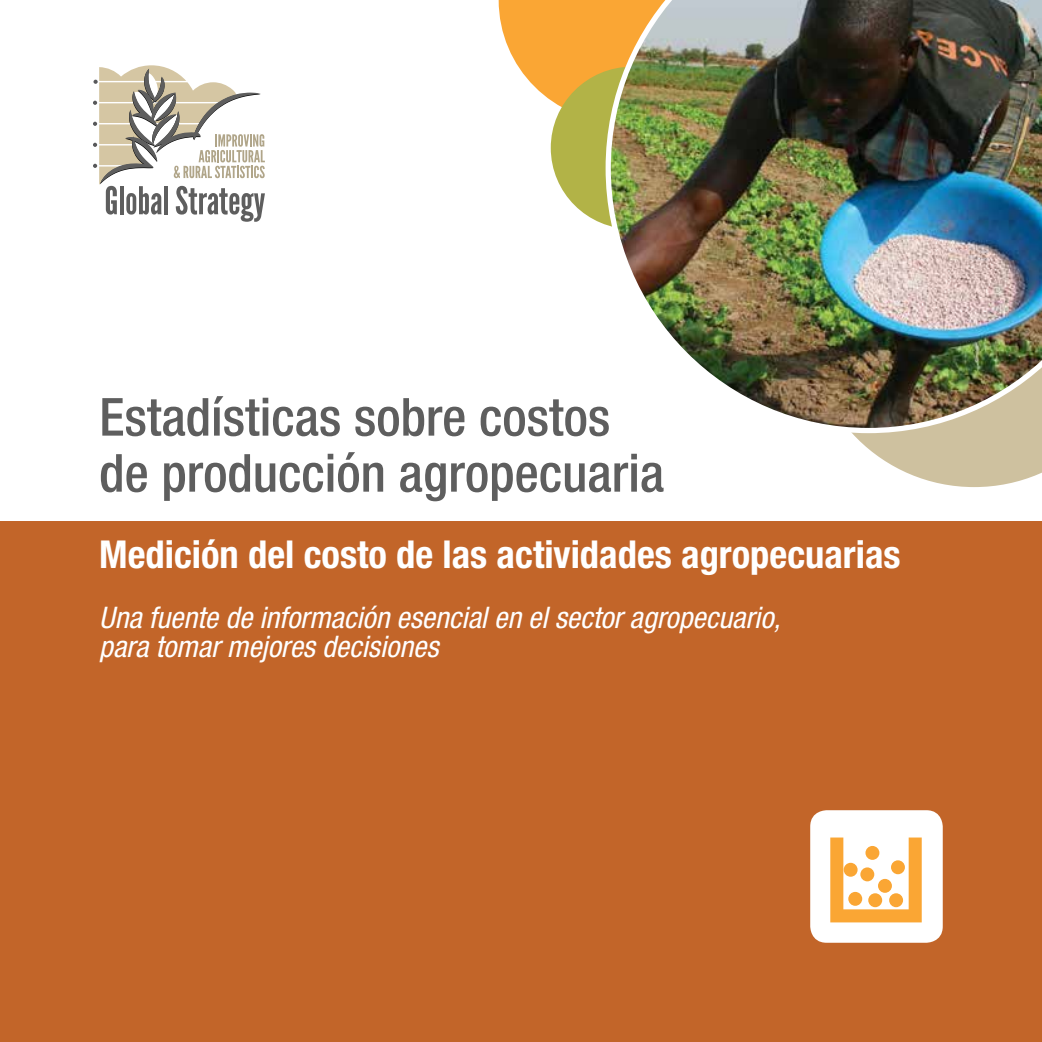
<style>
.page{position:relative;width:1042px;height:1042px;background:#fff}
.page>*{position:absolute;margin:0;border:0;box-sizing:border-box;transform-origin:0 0}
.t1{font:500 condensed 52.5px/56px "Helvetica Neue LT Std";color:#5e5e5e}
.t2{font:700 condensed 38.5px "Helvetica Neue LT Std";color:#fff}
.t3{font:italic condensed 29.75px/29.8px "Helvetica Neue LT Std";color:#fff}
</style>
<div class="page">
<div style="left:0;top:521px;width:1042px;height:521px;background:#c26529"></div>
<svg style="left:93px;top:65px;width:172px;height:157px"></svg>
<svg style="left:852px;top:433px;width:190px;height:54px;fill:#cec19f"></svg>
<svg style="left:499px;top:0;width:106px;height:123px"></svg>
<div style="left:551px;top:67px;width:162px;height:162px;background:#b2b347;border-radius:50%"></div>
<img style="left:605px;top:0;width:437px;height:433px">
<div style="left:810px;top:810px;width:133px;height:133px;background:#fff;border-radius:16px"></div>
<svg style="left:830px;top:837px;width:92px;height:85px"></svg>
<h1 class="t1" style="left:99px;top:388px;width:566px">Estadísticas sobre costos de producción agropecuaria</h1>
<p class="t2" style="left:99px;top:531px;width:803px">Medición del costo de las actividades agropecuarias</p>
<p class="t3" style="left:99px;top:603px;width:683px">Una fuente de información esencial en el sector agropecuario, para tomar mejores decisiones</p>
</div>
